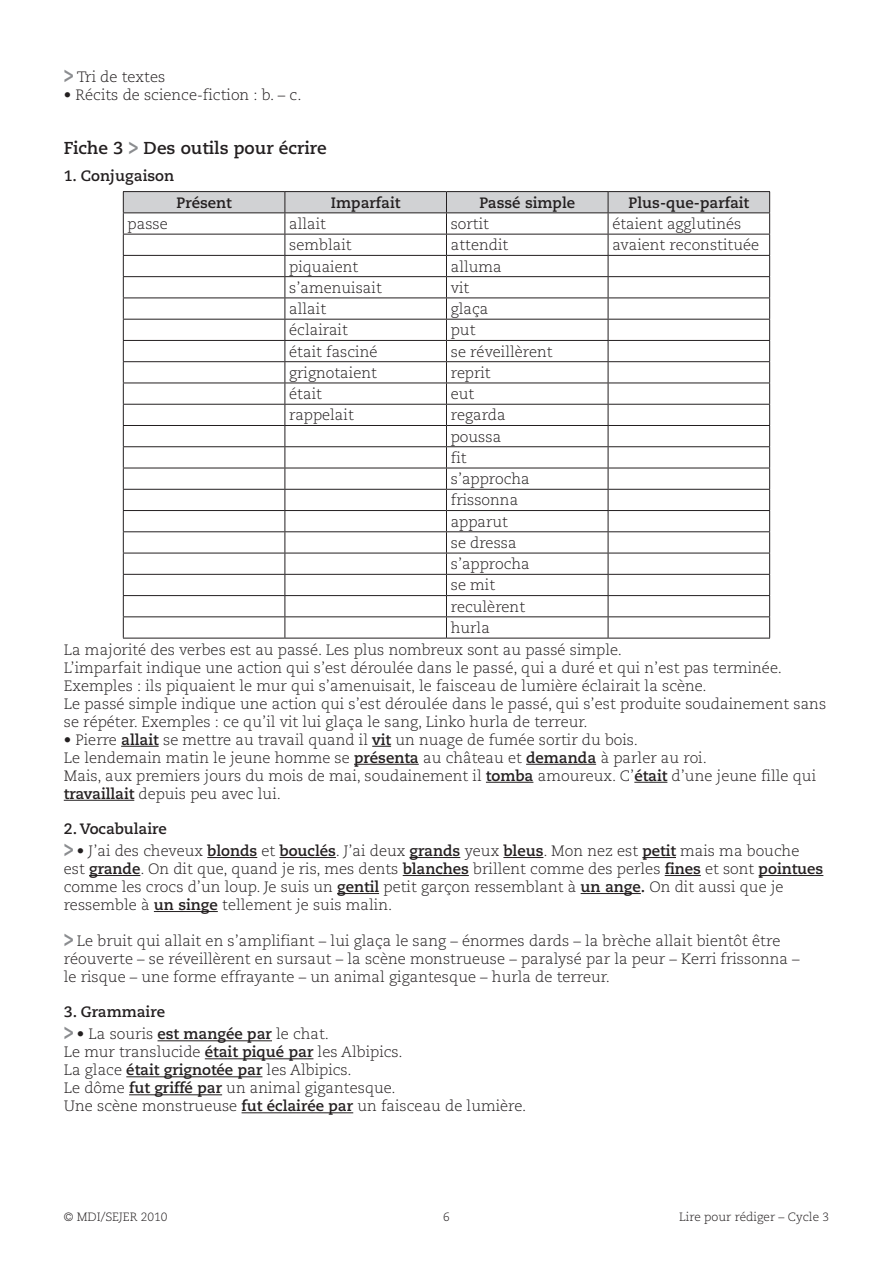
<style>
.page{position:relative;width:893px;height:1263px;background:#fff}
.page>*{position:absolute;margin:0;border:0;box-sizing:border-box;transform-origin:0 0}
.t1{font:700 17.25px "Caecilia";color:#231f20}
.t2{font:300 15px/18px "Caecilia";color:#231f20}
.t3{font:700 15px/22.2px "Caecilia";color:#231f20}
.t4{font:300 12px "Caecilia";color:#231f20}
.s1{font-weight:800;font-size:24px;color:#8a8c8f}
.s2{font-weight:700}
.s3{font-weight:300}
</style>
<div class="page">
<hr style="left:121px;top:746px;width:38px;height:1px;background:#231f20">
<svg style="left:372px;top:746px;width:19px;height:1px"></svg>
<hr style="left:354px;top:764px;width:65px;height:1px;background:#231f20">
<hr style="left:526px;top:764px;width:70px;height:1px;background:#231f20">
<hr style="left:486px;top:782px;width:47px;height:1px;background:#231f20">
<hr style="left:634px;top:782px;width:33px;height:1px;background:#231f20">
<hr style="left:64px;top:800px;width:70px;height:1px;background:#231f20">
<hr style="left:207px;top:857px;width:50px;height:1px;background:#231f20">
<hr style="left:280px;top:857px;width:56px;height:1px;background:#231f20">
<hr style="left:410px;top:857px;width:50px;height:1px;background:#231f20">
<hr style="left:503px;top:857px;width:40px;height:1px;background:#231f20">
<hr style="left:642px;top:857px;width:34px;height:1px;background:#231f20">
<hr style="left:89px;top:875px;width:51px;height:1px;background:#231f20">
<hr style="left:403px;top:875px;width:66px;height:1px;background:#231f20">
<hr style="left:665px;top:875px;width:36px;height:1px;background:#231f20">
<hr style="left:759px;top:875px;width:64px;height:1px;background:#231f20">
<hr style="left:337px;top:893px;width:42px;height:1px;background:#231f20">
<hr style="left:581px;top:893px;width:60px;height:1px;background:#231f20">
<hr style="left:154px;top:911px;width:64px;height:1px;background:#231f20">
<hr style="left:158px;top:1040px;width:114px;height:1px;background:#231f20">
<hr style="left:205px;top:1058px;width:108px;height:1px;background:#231f20">
<hr style="left:126px;top:1076px;width:136px;height:1px;background:#231f20">
<hr style="left:129px;top:1094px;width:93px;height:1px;background:#231f20">
<hr style="left:242px;top:1112px;width:111px;height:1px;background:#231f20">
<hr style="left:123px;top:191px;width:162px;height:1px;background:#231f20">
<hr style="left:285px;top:191px;width:161px;height:1px;background:#231f20">
<hr style="left:446px;top:191px;width:162px;height:1px;background:#231f20">
<hr style="left:608px;top:191px;width:162px;height:1px;background:#231f20">
<svg style="left:123px;top:192px;width:647px;height:446px"></svg>
<hr style="left:123px;top:638px;width:162px;height:1px;background:#231f20">
<hr style="left:285px;top:638px;width:161px;height:1px;background:#231f20">
<hr style="left:446px;top:638px;width:162px;height:1px;background:#231f20">
<hr style="left:608px;top:638px;width:162px;height:1px;background:#231f20">
<p class="t2" style="left:64px;top:69px;width:103px"><span class="s1">&gt;</span> Tri de textes</p>
<p class="t2" style="left:64px;top:87px;width:239px">• Récits de science-fiction : b. – c.</p>
<p class="t1" style="left:64px;top:138px;width:264px">Fiche 3 <span class="s1">&gt;</span> Des outils pour écrire</p>
<p class="t3" style="left:64px;top:165px;width:112px">1. Conjugaison</p>
<p class="t3" style="left:176px;top:192px;width:57px">Présent</p>
<p class="t3" style="left:331px;top:192px;width:71px">Imparfait</p>
<p class="t3" style="left:479px;top:192px;width:97px">Passé simple</p>
<p class="t3" style="left:629px;top:192px;width:122px">Plus-que-parfait</p>
<p class="t2" style="left:128px;top:215px;width:42px">passe</p>
<p class="t2" style="left:289px;top:215px;width:38px">allait</p>
<p class="t2" style="left:451px;top:215px;width:40px">sortit</p>
<p class="t2" style="left:612px;top:215px;width:130px">étaient agglutinés</p>
<p class="t2" style="left:289px;top:236px;width:64px">semblait</p>
<p class="t2" style="left:451px;top:236px;width:59px">attendit</p>
<p class="t2" style="left:612px;top:236px;width:148px">avaient reconstituée</p>
<p class="t2" style="left:289px;top:258px;width:71px">piquaient</p>
<p class="t2" style="left:451px;top:258px;width:53px">alluma</p>
<p class="t2" style="left:289px;top:279px;width:94px">s’amenuisait</p>
<p class="t2" style="left:451px;top:279px;width:20px">vit</p>
<p class="t2" style="left:289px;top:300px;width:38px">allait</p>
<p class="t2" style="left:451px;top:300px;width:39px">glaça</p>
<p class="t2" style="left:289px;top:321px;width:60px">éclairait</p>
<p class="t2" style="left:451px;top:321px;width:26px">put</p>
<p class="t2" style="left:289px;top:343px;width:90px">était fasciné</p>
<p class="t2" style="left:451px;top:343px;width:103px">se réveillèrent</p>
<p class="t2" style="left:289px;top:364px;width:89px">grignotaient</p>
<p class="t2" style="left:451px;top:364px;width:42px">reprit</p>
<p class="t2" style="left:289px;top:385px;width:34px">était</p>
<p class="t2" style="left:451px;top:385px;width:25px">eut</p>
<p class="t2" style="left:289px;top:406px;width:66px">rappelait</p>
<p class="t2" style="left:451px;top:406px;width:56px">regarda</p>
<p class="t2" style="left:451px;top:428px;width:52px">poussa</p>
<p class="t2" style="left:451px;top:449px;width:17px">fit</p>
<p class="t2" style="left:451px;top:470px;width:80px">s’approcha</p>
<p class="t2" style="left:451px;top:491px;width:69px">frissonna</p>
<p class="t2" style="left:451px;top:513px;width:59px">apparut</p>
<p class="t2" style="left:451px;top:534px;width:67px">se dressa</p>
<p class="t2" style="left:451px;top:555px;width:80px">s’approcha</p>
<p class="t2" style="left:451px;top:576px;width:46px">se mit</p>
<p class="t2" style="left:451px;top:598px;width:76px">reculèrent</p>
<p class="t2" style="left:451px;top:619px;width:41px">hurla</p>
<p class="t2" style="left:64px;top:641px;width:560px">La majorité des verbes est au passé. Les plus nombreux sont au passé simple.</p>
<p class="t2" style="left:64px;top:659px;width:764px">L’imparfait indique une action qui s’est déroulée dans le passé, qui a duré et qui n’est pas terminée.<br>Exemples : ils piquaient le mur qui s’amenuisait, le faisceau de lumière éclairait la scène.<br>Le passé simple indique une action qui s’est déroulée dans le passé, qui s’est produite soudainement sans se répéter. Exemples : ce qu’il vit lui glaça le sang, Linko hurla de terreur.</p>
<p class="t2" style="left:64px;top:731px;width:754px">• Pierre <span class="s2">allait</span> se mettre au travail quand il <span class="s2">vit</span> un nuage de fumée sortir du bois.<br>Le lendemain matin le jeune homme se <span class="s2">présenta</span> au château et <span class="s2">demanda</span> à parler au roi.<br>Mais, aux premiers jours du mois de mai, soudainement il <span class="s2">tomba</span> amoureux. C’<span class="s2">était</span> d’une jeune fille qui <span class="s2">travaillait</span> depuis peu avec lui.</p>
<p class="t2" style="left:64px;top:818px;width:737px;line-height:22.4px"><span class="s2">2. Vocabulaire<br></span><span class="s1">&gt;</span> • J’ai des cheveux <span class="s2">blonds</span> et <span class="s2">bouclés</span>. J’ai deux <span class="s2">grands</span> yeux <span class="s2">bleus</span>. Mon nez est <span class="s2">petit</span> mais ma bouche</p>
<p class="t2" style="left:64px;top:860px;width:761px">est <span class="s2">grande</span>. On dit que, quand je ris, mes dents <span class="s2">blanches</span> brillent comme des perles <span class="s2">fines</span> et sont <span class="s2">pointues </span>comme les crocs d’un loup. Je suis un <span class="s2">gentil</span> petit garçon ressemblant à <span class="s2">un ange.</span> On dit aussi que je ressemble à <span class="s2">un singe</span> tellement je suis malin.</p>
<p class="t2" style="left:64px;top:932px;width:737px"><span class="s1">&gt;</span> Le bruit qui allait en s’amplifiant – lui glaça le sang – énormes dards – la brèche allait bientôt être réouverte – se réveillèrent en sursaut – la scène monstrueuse – paralysé par la peur – Kerri frissonna – le risque – une forme effrayante – un animal gigantesque – hurla de terreur.</p>
<p class="t3" style="left:64px;top:1001px;width:267px">3. Grammaire<br><span class="s1">&gt;</span> <span class="s3">• La souris</span> est mangée par <span class="s3">le chat.</span></p>
<p class="t2" style="left:64px;top:1043px;width:464px">Le mur translucide <span class="s2">était piqué par</span> les Albipics.<br>La glace <span class="s2">était grignotée par</span> les Albipics.<br>Le dôme <span class="s2">fut griffé par</span> un animal gigantesque.<br>Une scène monstrueuse <span class="s2">fut éclairée par</span> un faisceau de lumière.</p>
<p class="t4" style="left:64px;top:1210px;width:105px">© MDI/SEJER 2010</p>
<p class="t4" style="left:443px;top:1210px;width:8px">6</p>
<p class="t4" style="left:679px;top:1210px;width:151px">Lire pour rédiger – Cycle 3</p>
</div>
